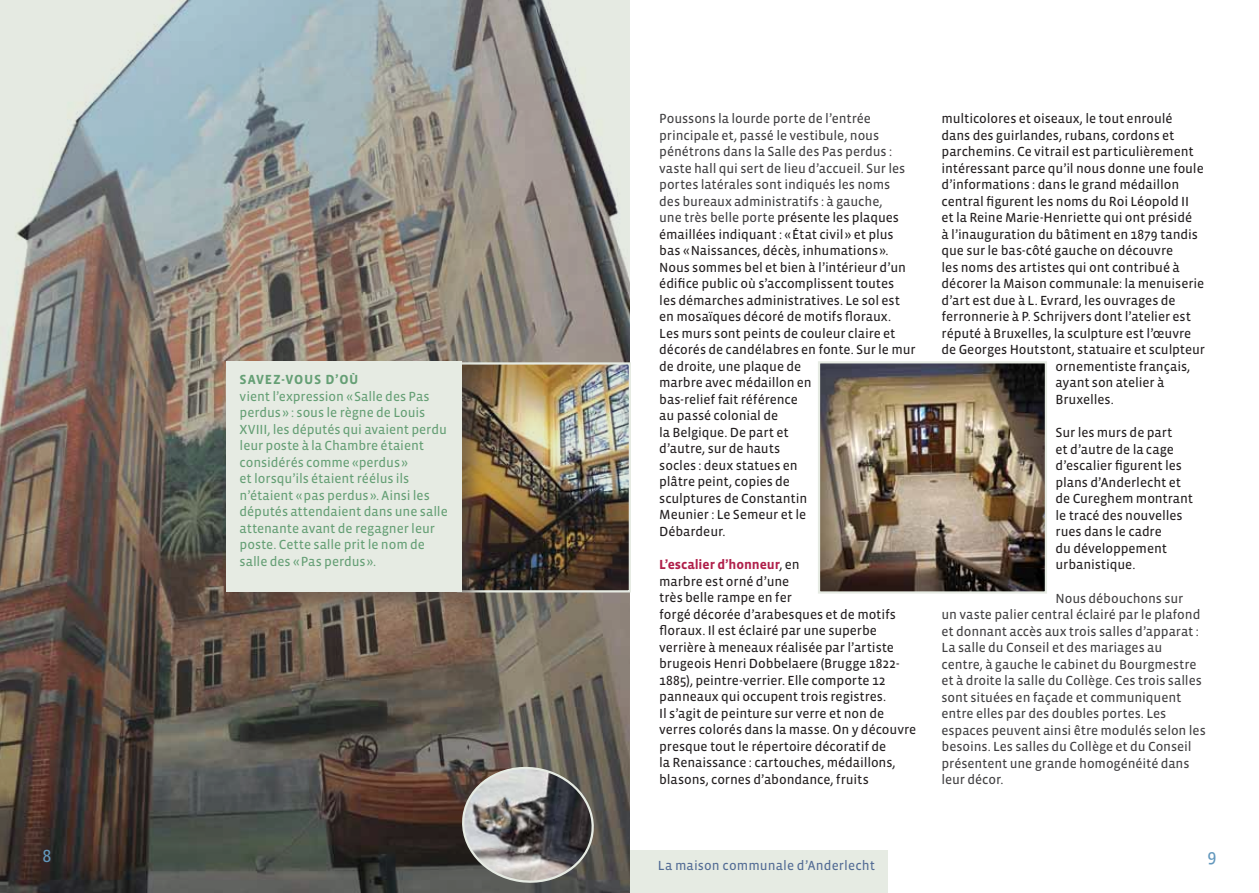
<style>
.page{position:relative;width:1259px;height:893px;background:#fff}
.page>*{position:absolute;margin:0;border:0;box-sizing:border-box;transform-origin:0 0}
.t1{font:18px "Vista Sans Reg";color:#6398bd}
.t2{font:13.5px/16.5px "Vista Sans Reg";letter-spacing:-.005em;color:#231f20}
.t3{font:13.5px/16.5px "Vista Sans Reg";letter-spacing:-.005em;color:#414042}
.t4{font:13.5px/16.5px "Vista Sans Reg";letter-spacing:-.005em;color:#659f75}
.t5{font:13.5px "Vista Sans Reg";letter-spacing:.01em;color:#536c95}
.t6{font:700 13.5px "Vista Sans";letter-spacing:-.005em;color:#b01f4a}
.t7{font:700 13.5px "Vista Sans";letter-spacing:.055em;color:#659f75}
.s1{color:#414042}
.s2{font-family:"Vista Sans Reg";font-weight:400;color:#231f20}
</style>
<div class="page">
<div style="left:629px;top:850px;width:259px;height:43px;background:#e6ebe3"></div>
<img style="left:0;top:0;width:629px;height:893px">
<img style="left:486px;top:365px;width:142px;height:224px">
<div style="left:457px;top:362px;width:174px;height:230px;border:2px solid #e6ebe3"></div>
<div style="left:223px;top:357px;width:263px;height:259px;background:#504643;opacity:.55"></div>
<div style="left:227px;top:361px;width:235px;height:231px;background:#e6ebe3"></div>
<svg style="left:457px;top:761px;width:142px;height:125px"></svg>
<img style="left:821px;top:364px;width:223px;height:227px">
<div style="left:818px;top:361px;width:229px;height:233px;border:2px solid #e6ebe3"></div>
<h1 class="t1" style="left:43px;top:847px;width:10px">8</h1>
<p class="t7" style="left:240px;top:373px;width:120px">Savez-vous d’où</p>
<p class="t4" style="left:240px;top:388px;width:210px">vient l’expression «Salle des Pas perdus» : sous le règne de Louis<br>XVIII, les députés qui avaient perdu leur poste à la Chambre étaient considérés comme «perdus»<br>et lorsqu’ils étaient réélus ils n’étaient «pas perdus». Ainsi les députés attendaient dans une salle attenante avant de regagner leur poste. Cette salle prit le nom de salle des «Pas perdus».</p>
<p class="t2" style="left:659px;top:111px;width:258px"><span class="s1">Poussons la lourde porte de l’entrée principale et, passé le vestibule, nous pénétrons dans la Salle des Pas perdus : vaste hall qui sert de lieu d’accueil. Sur les portes latérales sont indiqués les noms<br>des bureaux administratifs : à gauche,<br>une très belle porte</span> présente les plaques émaillées indiquant : «État civil» et plus bas «Naissances, décès, inhumations».<br>Nous sommes bel et bien à l’intérieur d’un édifice public où s’accomplissent toutes<br>les démarches administratives. Le sol est en mosaïques décoré de motifs floraux.<br>Les murs sont peints de couleur claire et décorés de candélabres en fonte. Sur le mur de droite, une plaque de<br>marbre avec médaillon en<br>bas-relief fait référence<br>au passé colonial de<br>la Belgique. De part et<br>d’autre, sur de hauts<br>socles : deux statues en<br>plâtre peint, copies de<br>sculptures de Constantin<br>Meunier : Le Semeur et le<br>Débardeur.</p>
<p class="t6" style="left:659px;top:558px;width:142px">L’escalier d’honneur<span class="s2">, en</span></p>
<p class="t2" style="left:659px;top:573px;width:259px">marbre est orné d’une<br>très belle rampe en fer<br>forgé décorée d’arabesques et de motifs floraux. Il est éclairé par une superbe verrière à meneaux réalisée par l’artiste brugeois Henri Dobbelaere (Brugge 1822- 1885), peintre-verrier. Elle comporte 12 panneaux qui occupent trois registres.<br>Il s’agit de peinture sur verre et non de verres colorés dans la masse. On y découvre presque tout le répertoire décoratif de<br>la Renaissance : cartouches, médaillons, blasons, cornes d’abondance, fruits</p>
<p class="t5" style="left:658px;top:858px;width:219px">La maison communale d’Anderlecht</p>
<p class="t2" style="left:941px;top:111px;width:232px">multicolores et oiseaux, le tout enroulé</p>
<p class="t2" style="left:941px;top:127px;width:234px">dans des guirlandes, rubans, cordons et</p>
<p class="t2" style="left:941px;top:144px;width:254px">parchemins. Ce vitrail est particulièrement</p>
<p class="t2" style="left:941px;top:160px;width:264px">intéressant parce qu’il nous donne une foule</p>
<p class="t2" style="left:941px;top:177px;width:239px">d’informations : dans le grand médaillon</p>
<p class="t2" style="left:941px;top:193px;width:249px">central figurent les noms du Roi Léopold II</p>
<p class="t2" style="left:941px;top:210px;width:252px">et la Reine Marie-Henriette qui ont présidé</p>
<p class="t2" style="left:941px;top:226px;width:258px">à l’inauguration du bâtiment en 1879 tandis</p>
<p class="t2" style="left:941px;top:243px;width:233px">que sur le bas-côté gauche on découvre</p>
<p class="t2" style="left:941px;top:259px;width:240px">les noms des artistes qui ont contribué à</p>
<p class="t2" style="left:941px;top:276px;width:264px">décorer la Maison communale: la menuiserie</p>
<p class="t2" style="left:941px;top:292px;width:235px">d’art est due à L. Evrard, les ouvrages de</p>
<p class="t2" style="left:941px;top:309px;width:251px">ferronnerie à P. Schrijvers dont l’atelier est</p>
<p class="t2" style="left:941px;top:325px;width:251px">réputé à Bruxelles, la sculpture est l’œuvre</p>
<p class="t2" style="left:941px;top:342px;width:265px">de Georges Houtstont, statuaire et sculpteur</p>
<p class="t2" style="left:1055px;top:358px;width:136px">ornementiste français,</p>
<p class="t2" style="left:1055px;top:375px;width:110px">ayant son atelier à</p>
<p class="t2" style="left:1055px;top:391px;width:60px">Bruxelles.</p>
<p class="t2" style="left:1055px;top:425px;width:139px">Sur les murs de part<br>et d’autre de la cage d’escalier figurent les plans d’Anderlecht et de Cureghem montrant le tracé des nouvelles rues dans le cadre<br>du développement urbanistique.</p>
<p class="t3" style="left:941px;top:590px;width:266px;text-indent:114px">Nous débouchons sur<br>un vaste palier central éclairé par le plafond et donnant accès aux trois salles d’apparat :<br>La salle du Conseil et des mariages au centre, à gauche le cabinet du Bourgmestre et à droite la salle du Collège. Ces trois salles sont situées en façade et communiquent entre elles par des doubles portes. Les espaces peuvent ainsi être modulés selon les besoins. Les salles du Collège et du Conseil présentent une grande homogénéité dans leur décor.</p>
<h1 class="t1" style="left:1207px;top:847px;width:10px">9</h1>
</div>
